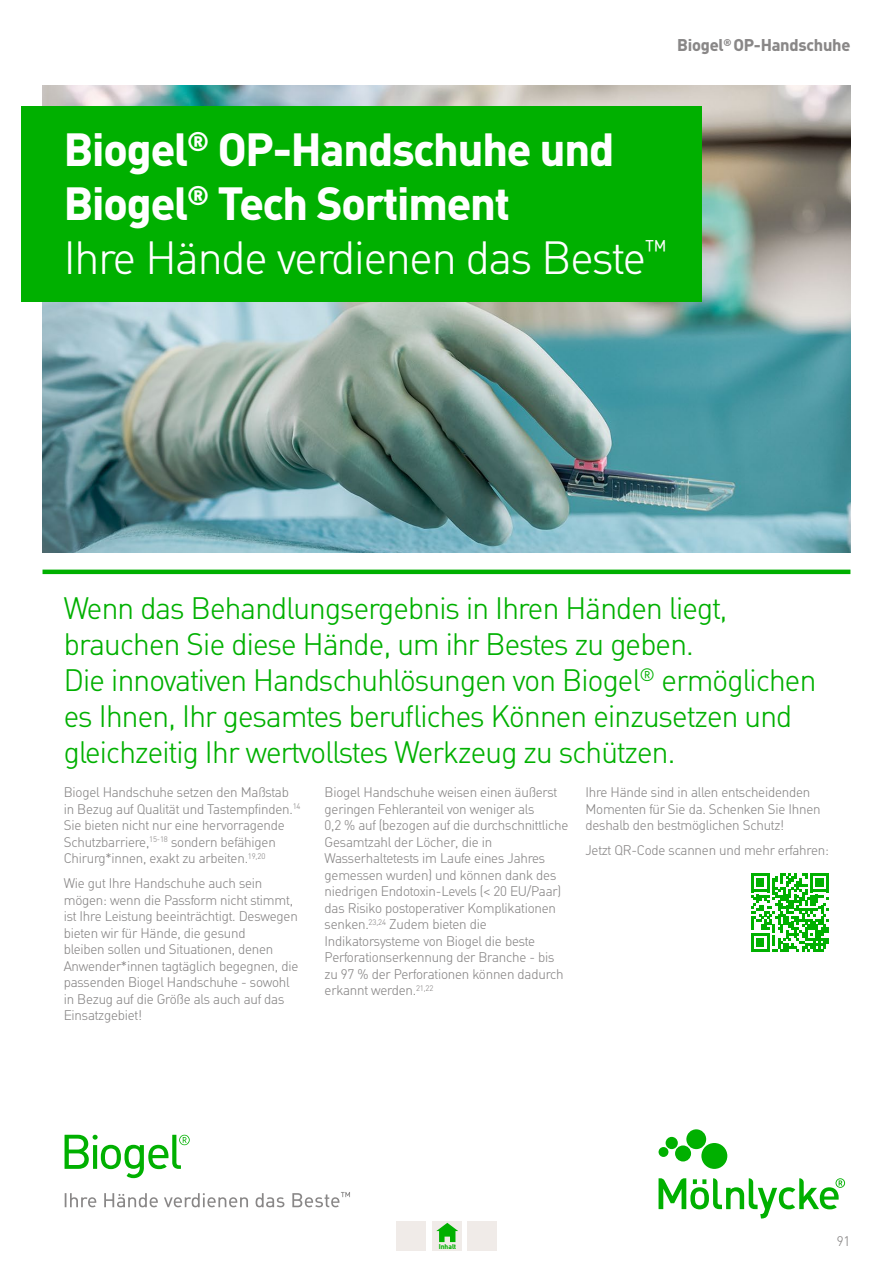
<style>
.page{position:relative;width:893px;height:1263px;background:#fff}
.page>*{position:absolute;margin:0;border:0;box-sizing:border-box;transform-origin:0 0}
.t1{font:700 45px/54px "Molnlycke Din";letter-spacing:-.025em;color:#fff}
.t2{font:300 30px/36px "Molnlycke Din";letter-spacing:-.025em;color:#00b000}
.t3{font:700 16.5px "Molnlycke Din";letter-spacing:-.015em;color:#898787}
.t4{font:300 13.5px/16.5px "Molnlycke Din";letter-spacing:-.015em;color:#898787}
.t5{font:700 6.75px "Molnlycke Din";color:#00b000}
.s1{font-weight:300}
</style>
<div class="page">
<div style="left:396px;top:1221px;width:30px;height:29px;background:#f0ebe8"></div>
<div style="left:432px;top:1221px;width:30px;height:29px;background:#f0ebe8"></div>
<div style="left:467px;top:1221px;width:30px;height:29px;background:#f0ebe8"></div>
<svg style="left:436px;top:1223px;width:22px;height:19px"></svg>
<svg style="left:658px;top:1129px;width:187px;height:89px"></svg>
<img style="left:43px;top:85px;width:807px;height:468px">
<hr style="left:43px;top:570px;width:807px;height:4px;background:#00b000">
<div style="left:21px;top:106px;width:681px;height:196px;background:#00b000"></div>
<svg style="left:65px;top:1135px;width:125px;height:43px"></svg>
<svg style="left:65px;top:1193px;width:31px;height:14px"></svg>
<svg style="left:104px;top:1193px;width:54px;height:14px"></svg>
<svg style="left:164px;top:1193px;width:84px;height:14px"></svg>
<svg style="left:256px;top:1193px;width:29px;height:14px"></svg>
<svg style="left:292px;top:1192px;width:58px;height:15px"></svg>
<svg style="left:751px;top:873px;width:78px;height:78px"></svg>
<p class="t3" style="left:677px;top:35px;width:175px">Biogel<sup>®</sup> OP-Handschuhe</p>
<h1 class="t1" style="left:64px;top:122px;width:604px">Biogel<sup>®</sup> OP-Handschuhe und<br>Biogel<sup>®</sup> Tech Sortiment<br><span class="s1">Ihre Hände verdienen das Beste</span><sup>™</sup></h1>
<p class="t2" style="left:64px;top:590px;width:754px">Wenn das Behandlungsergebnis in Ihren Händen liegt, brauchen Sie diese Hände, um ihr Bestes zu geben.<br>Die innovativen Handschuhlösungen von Biogel<sup>®</sup> ermöglichen es Ihnen, Ihr gesamtes berufliches Können einzusetzen und gleichzeitig Ihr wertvollstes Werkzeug zu schützen.</p>
<p class="t4" style="left:64px;top:784px;width:238px">Biogel Handschuhe setzen den Maßstab in Bezug auf Qualität und Tastempfinden.<sup>14<br></sup>Sie bieten nicht nur eine hervorragende Schutzbarriere,<sup>15-18</sup> sondern befähigen Chirurg*innen, exakt zu arbeiten.<sup>19,20</sup></p>
<p class="t4" style="left:64px;top:875px;width:236px">Wie gut Ihre Handschuhe auch sein mögen: wenn die Passform nicht stimmt, ist Ihre Leistung beeinträchtigt. Deswegen bieten wir für Hände, die gesund<br>bleiben sollen und Situationen, denen Anwender*innen tagtäglich begegnen, die passenden Biogel Handschuhe - sowohl in Bezug auf die Größe als auch auf das Einsatzgebiet!</p>
<p class="t4" style="left:325px;top:784px;width:245px">Biogel Handschuhe weisen einen äußerst geringen Fehleranteil von weniger als<br>0,2 % auf (bezogen auf die durchschnittliche Gesamtzahl der Löcher, die in Wasserhaltetests im Laufe eines Jahres gemessen wurden) und können dank des niedrigen Endotoxin-Levels (&lt; 20 EU/Paar) das Risiko postoperativer Komplikationen senken.<sup>23,24</sup> Zudem bieten die Indikatorsysteme von Biogel die beste Perforationserkennung der Branche - bis zu 97 % der Perforationen können dadurch erkannt werden.<sup>21,22</sup></p>
<p class="t4" style="left:585px;top:784px;width:237px">Ihre Hände sind in allen entscheidenden<br>Momenten für Sie da. Schenken Sie Ihnen deshalb den bestmöglichen Schutz!</p>
<p class="t4" style="left:585px;top:842px;width:245px">Jetzt QR-Code scannen und mehr erfahren:</p>
<p class="t5" style="left:439px;top:1242px;width:19px">Inhalt</p>
<p class="t4" style="left:837px;top:1233px;width:15px">91</p>
</div>
